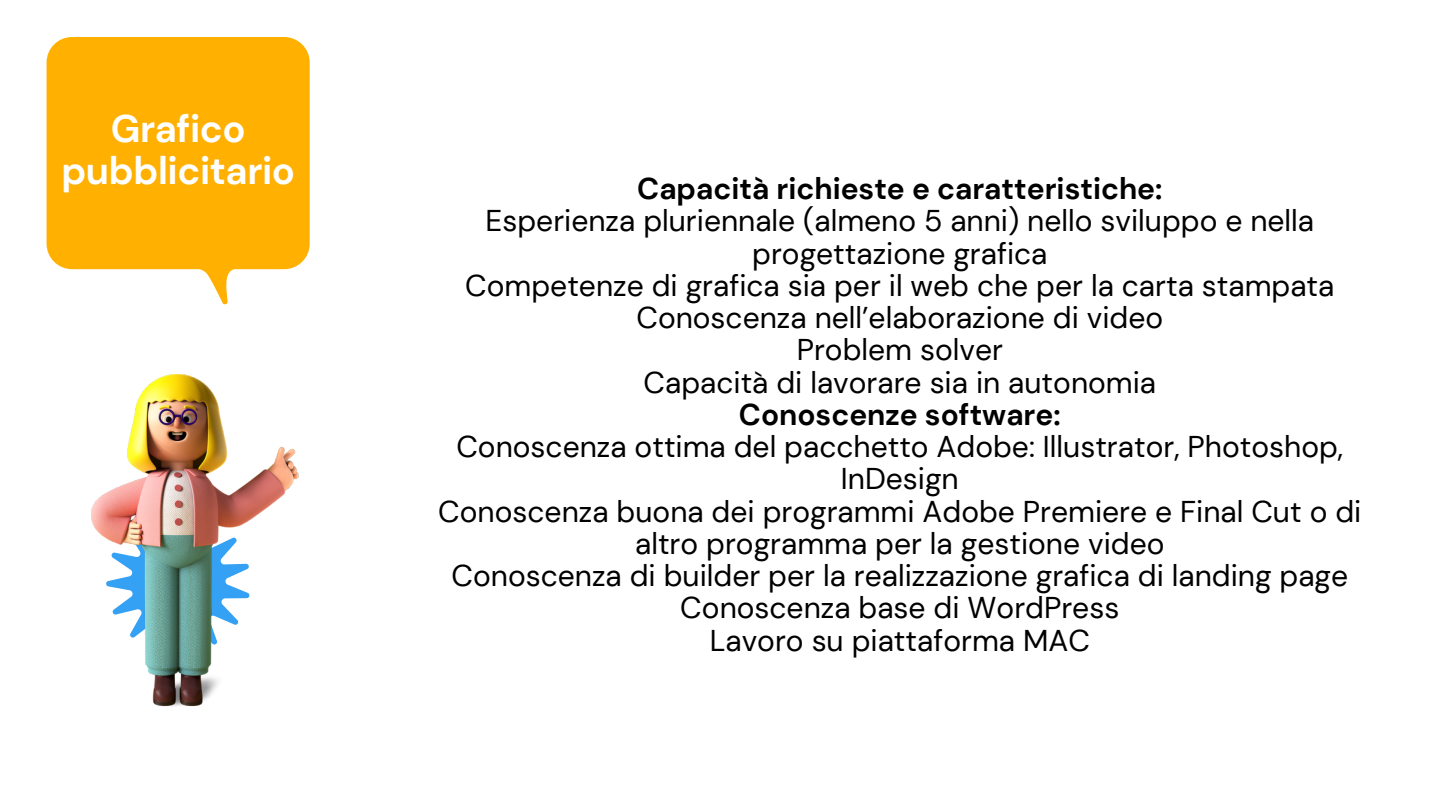
<style>
.page{position:relative;width:1440px;height:810px;background:#fff}
.page>*{position:absolute;margin:0;border:0;box-sizing:border-box;transform-origin:0 0}
.t1{font:700 38.3px/42px "DM Sans";letter-spacing:-.01em;color:#fff;text-align:center}
.t2{font:30px/32.2px "DM Sans";color:#000;text-align:center}
.t3{font:700 30px "DM Sans";color:#000}
</style>
<div class="page">
<svg style="left:47px;top:37px;width:263px;height:268px;background:#ffba24"></svg>
<svg style="left:238px;top:223px;width:44px;height:30px"></svg>
<img style="left:91px;top:374px;width:207px;height:333px">
<p class="t1" style="left:61px;top:108px;width:235px">Grafico pubblicitario</p>
<p class="t3" style="left:637px;top:169px;width:527px">Capacità richieste e caratteristiche:</p>
<p class="t2" style="left:465px;top:205px;width:871px">Esperienza pluriennale (almeno 5 anni) nello sviluppo e nella progettazione grafica<br>Competenze di grafica sia per il web che per la carta stampata Conoscenza nell’elaborazione di video<br>Problem solver<br>Capacità di lavorare sia in autonomia</p>
<p class="t3" style="left:739px;top:395px;width:323px">Conoscenze software:</p>
<p class="t2" style="left:438px;top:431px;width:925px">Conoscenza ottima del pacchetto Adobe: Illustrator, Photoshop, InDesign<br>Conoscenza buona dei programmi Adobe Premiere e Final Cut o di altro programma per la gestione video<br>Conoscenza di builder per la realizzazione grafica di landing page Conoscenza base di WordPress<br>Lavoro su piattaforma MAC</p>
</div>
